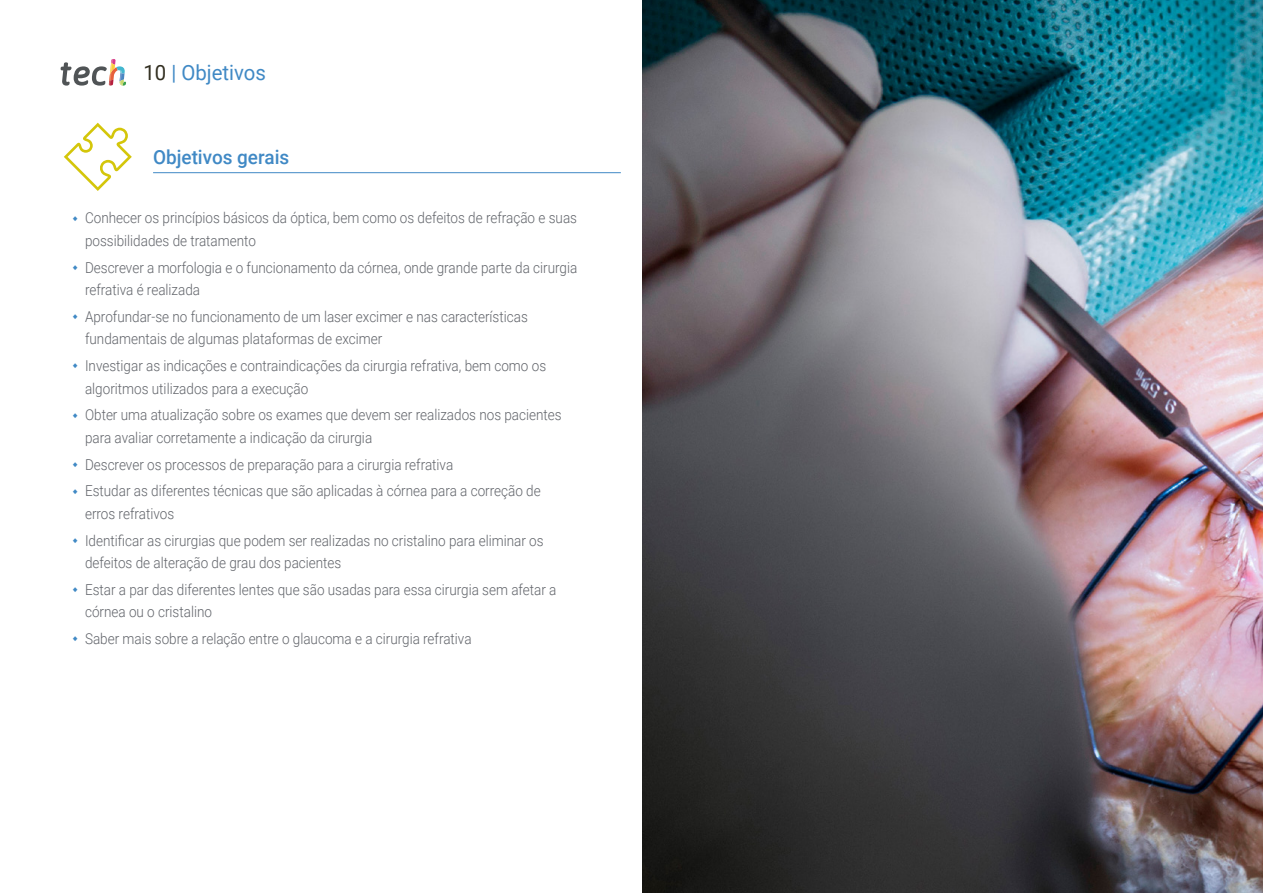
<style>
.page{position:relative;width:1263px;height:893px;background:#fff}
.page>*{position:absolute;margin:0;border:0;box-sizing:border-box;transform-origin:0 0}
.t1{font:21px "Roboto";color:#4089c5}
.t2{font:500 19.5px "Roboto";color:#4089c5}
.t3{font:300 15px/22.5px "Roboto";color:#61646a;scale:.9 1}
.s1{color:#312e20}
</style>
<div class="page">
<hr style="left:153px;top:172px;width:468px;height:1px;background:#4089c5">
<svg style="left:64px;top:123px;width:68px;height:68px"></svg>
<img style="left:642px;top:0;width:621px;height:893px">
<svg style="left:61px;top:59px;width:65px;height:27px"></svg>
<h1 class="t1" style="left:144px;top:57px;width:124px"><span class="s1">10</span> | Objetivos</h1>
<h2 class="t2" style="left:153px;top:144px;width:138px">Objetivos gerais</h2>
<p class="t3" style="left:85px;top:206px;width:548px">Conhecer os princípios básicos da óptica, bem como os defeitos de refração e suas possibilidades de tratamento</p>
<p class="t3" style="left:85px;top:255px;width:548px">Descrever a morfologia e o funcionamento da córnea, onde grande parte da cirurgia refrativa é realizada</p>
<p class="t3" style="left:85px;top:305px;width:493px">Aprofundar-se no funcionamento de um laser excimer e nas características fundamentais de algumas plataformas de excimer</p>
<p class="t3" style="left:85px;top:354px;width:514px">Investigar as indicações e contraindicações da cirurgia refrativa, bem como os algoritmos utilizados para a execução</p>
<p class="t3" style="left:85px;top:403px;width:531px">Obter uma atualização sobre os exames que devem ser realizados nos pacientes para avaliar corretamente a indicação da cirurgia</p>
<p class="t3" style="left:85px;top:450px;width:508px;line-height:26.7px">Descrever os processos de preparação para a cirurgia refrativa<br>Estudar as diferentes técnicas que são aplicadas à córnea para a correção de</p>
<p class="t3" style="left:85px;top:500px;width:511px;line-height:26.7px">erros refrativos<br>Identificar as cirurgias que podem ser realizadas no cristalino para eliminar os</p>
<p class="t3" style="left:85px;top:549px;width:525px;line-height:26.7px">defeitos de alteração de grau dos pacientes<br>Estar a par das diferentes lentes que são usadas para essa cirurgia sem afetar a</p>
<p class="t3" style="left:85px;top:598px;width:431px;line-height:26.7px">córnea ou o cristalino<br>Saber mais sobre a relação entre o glaucoma e a cirurgia refrativa</p>
</div>
